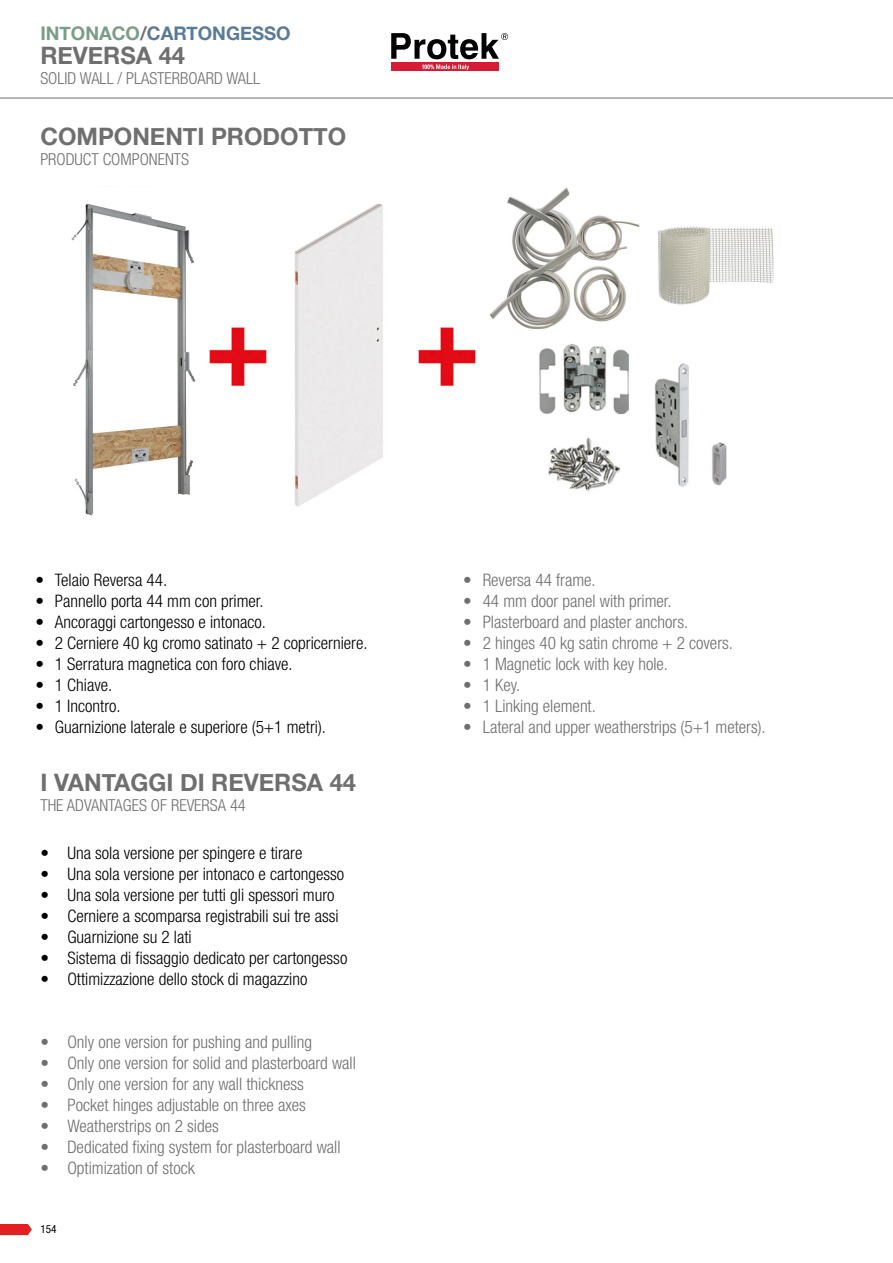
<style>
.page{position:relative;width:893px;height:1263px;background:#fff}
.page>*{position:absolute;margin:0;border:0;box-sizing:border-box;transform-origin:0 0}
.t1{font:700 24px "Helvetica Neue";color:#706f6f}
.t2{font:700 18.75px "Helvetica Neue";color:#597b97}
.t3{font:300 condensed 17.25px "Helvetica Neue LT Std";color:#000}
.t4{font:300 condensed 17.25px "Helvetica Neue LT Std";color:#706f6f}
.t5{font:300 condensed 16.5px "Helvetica Neue LT Std";color:#706f6f}
.t6{font:condensed 11.25px "Helvetica Neue LT Std";color:#000}
.s1{color:#7a9d85}
.s2{color:#706f6f}
</style>
<div class="page">
<hr style="left:0;top:98px;width:893px;height:1px;background:#706f6f">
<div style="left:391px;top:63px;width:108px;height:8px;background:#d41c34"></div>
<svg style="left:391px;top:33px;width:117px;height:37px"></svg>
<img style="left:71px;top:187px;width:703px;height:329px">
<svg style="left:0;top:1224px;width:32px;height:11px"></svg>
<p class="t2" style="left:40px;top:18px;width:252px"><span class="s1">INTONACO</span><span class="s2">/</span>CARTONGESSO</p>
<h1 class="t1" style="left:40px;top:36px;width:146px">REVERSA 44</h1>
<p class="t5" style="left:40px;top:68px;width:221px">SOLID WALL / PLASTERBOARD WALL</p>
<h1 class="t1" style="left:40px;top:117px;width:307px">COMPONENTI PRODOTTO</h1>
<p class="t5" style="left:40px;top:149px;width:150px">PRODUCT COMPONENTS</p>
<p class="t3" style="left:35px;top:570px;width:133px">• Telaio Reversa 44.</p>
<p class="t3" style="left:35px;top:591px;width:230px">• Pannello porta 44 mm con primer.</p>
<p class="t3" style="left:35px;top:612px;width:232px">• Ancoraggi cartongesso e intonaco.</p>
<p class="t3" style="left:35px;top:633px;width:334px">• 2 Cerniere 40 kg cromo satinato + 2 copricerniere.</p>
<p class="t3" style="left:35px;top:654px;width:259px">• 1 Serratura magnetica con foro chiave.</p>
<p class="t3" style="left:35px;top:675px;width:78px">• 1 Chiave.</p>
<p class="t3" style="left:35px;top:696px;width:87px">• 1 Incontro.</p>
<p class="t3" style="left:35px;top:717px;width:292px">• Guarnizione laterale e superiore (5+1 metri).</p>
<h1 class="t1" style="left:40px;top:763px;width:317px">I VANTAGGI DI REVERSA 44</h1>
<p class="t5" style="left:40px;top:795px;width:207px">THE ADVANTAGES OF REVERSA 44</p>
<p class="t3" style="left:40px;top:843px;width:263px">• Una sola versione per spingere e tirare</p>
<p class="t3" style="left:40px;top:864px;width:305px">• Una sola versione per intonaco e cartongesso</p>
<p class="t3" style="left:40px;top:885px;width:296px">• Una sola versione per tutti gli spessori muro</p>
<p class="t3" style="left:40px;top:906px;width:300px">• Cerniere a scomparsa registrabili sui tre assi</p>
<p class="t3" style="left:40px;top:927px;width:153px">• Guarnizione su 2 lati</p>
<p class="t3" style="left:40px;top:948px;width:308px">• Sistema di fissaggio dedicato per cartongesso</p>
<p class="t3" style="left:40px;top:969px;width:269px">• Ottimizzazione dello stock di magazzino</p>
<p class="t4" style="left:40px;top:1032px;width:273px">• Only one version for pushing and pulling</p>
<p class="t4" style="left:40px;top:1053px;width:317px">• Only one version for solid and plasterboard wall</p>
<p class="t4" style="left:40px;top:1074px;width:265px">• Only one version for any wall thickness</p>
<p class="t4" style="left:40px;top:1095px;width:267px">• Pocket hinges adjustable on three axes</p>
<p class="t4" style="left:40px;top:1116px;width:180px">• Weatherstrips on 2 sides</p>
<p class="t4" style="left:40px;top:1137px;width:302px">• Dedicated fixing system for plasterboard wall</p>
<p class="t4" style="left:40px;top:1158px;width:156px">• Optimization of stock</p>
<p class="t6" style="left:40px;top:1223px;width:18px">154</p>
<p class="t4" style="left:463px;top:570px;width:134px">• Reversa 44 frame.</p>
<p class="t4" style="left:463px;top:591px;width:210px">• 44 mm door panel with primer.</p>
<p class="t4" style="left:463px;top:612px;width:227px">• Plasterboard and plaster anchors.</p>
<p class="t4" style="left:463px;top:633px;width:271px">• 2 hinges 40 kg satin chrome + 2 covers.</p>
<p class="t4" style="left:463px;top:654px;width:206px">• 1 Magnetic lock with key hole.</p>
<p class="t4" style="left:463px;top:675px;width:59px">• 1 Key.</p>
<p class="t4" style="left:463px;top:696px;width:134px">• 1 Linking element.</p>
<p class="t4" style="left:463px;top:717px;width:304px">• Lateral and upper weatherstrips (5+1 meters).</p>
</div>
